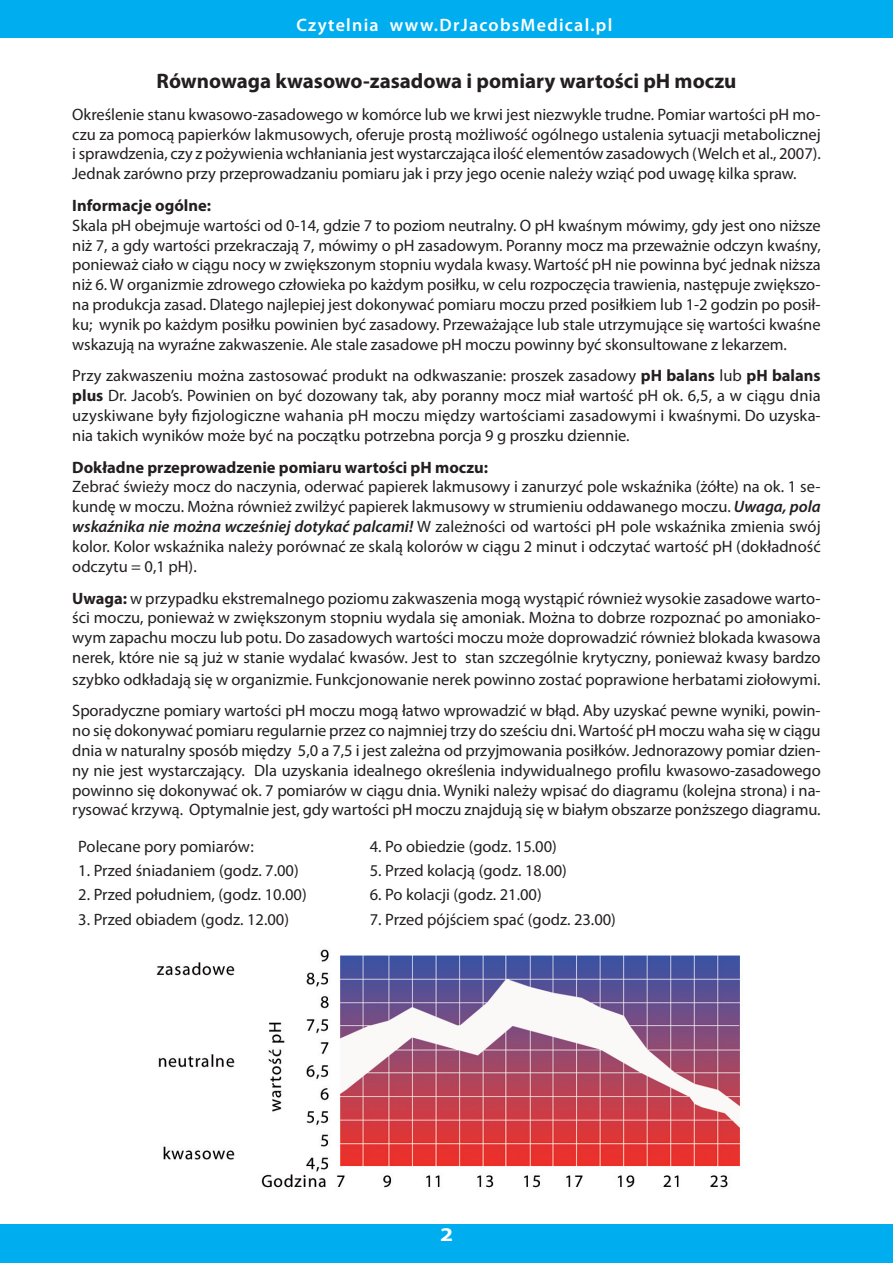
<style>
.page{position:relative;width:893px;height:1263px;background:#fff}
.page>*{position:absolute;margin:0;border:0;box-sizing:border-box;transform-origin:0 0}
.t1{font:700 21px "Myriad Pro";color:#231f20}
.t2{font:700 19.5px "Myriad Pro";color:#fff;scale:1.2 1}
.t3{font:600 18px "Myriad Pro";letter-spacing:.07em;color:#fff}
.t4{font:16.5px/19.8px "Myriad Pro";color:#231f20;text-align:justify}
.t5{font:700 16.5px "Myriad Pro";color:#231f20}
.s1{font-weight:700}
.s2{font-weight:600;font-style:italic}
</style>
<div class="page">
<img style="left:156px;top:949px;width:584px;height:239px">
<div style="left:0;top:0;width:893px;height:37px;background:#00aeef"></div>
<div style="left:0;top:1225px;width:893px;height:38px;background:#00aeef"></div>
<p class="t3" style="left:296px;top:14px;width:317px">Czytelnia www.DrJacobsMedical.pl</p>
<p class="t1" style="left:157px;top:67px;width:581px">Równowaga kwasowo-zasadowa i pomiary wartości pH moczu</p>
<p class="t4" style="left:72px;top:104px;width:750px">Określenie stanu kwasowo-zasadowego w komórce lub we krwi jest niezwykle trudne. Pomiar wartości pH mo&shy;czu za pomocą papierków lakmusowych, oferuje prostą możliwość ogólnego ustalenia sytuacji metabolicznej</p>
<p class="t4" style="left:72px;top:144px;width:750px">i sprawdzenia, czy z pożywienia wchłaniania jest wystarczająca ilość elementów zasadowych (Welch et al., 2007).<br>Jednak zarówno przy przeprowadzaniu pomiaru jak i przy jego ocenie należy wziąć pod uwagę kilka spraw.</p>
<p class="t5" style="left:72px;top:195px;width:140px">Informacje ogólne:</p>
<p class="t4" style="left:72px;top:215px;width:750px">Skala pH obejmuje wartości od 0-14, gdzie 7 to poziom neutralny. O pH kwaśnym mówimy, gdy jest ono niższe niż 7, a gdy wartości przekraczają 7, mówimy o pH zasadowym. Poranny mocz ma przeważnie odczyn kwaśny, ponieważ ciało w ciągu nocy w zwiększonym stopniu wydala kwasy. Wartość pH nie powinna być jednak niższa niż 6. W organizmie zdrowego człowieka po każdym posiłku, w celu rozpoczęcia trawienia, następuje zwiększo&shy;na produkcja zasad. Dlatego najlepiej jest dokonywać pomiaru moczu przed posiłkiem lub 1-2 godzin po posił&shy;ku; wynik po każdym posiłku powinien być zasadowy. Przeważające lub stale utrzymujące się wartości kwaśne wskazują na wyraźne zakwaszenie. Ale stale zasadowe pH moczu powinny być skonsultowane z lekarzem.</p>
<p class="t4" style="left:72px;top:366px;width:750px">Przy zakwaszeniu można zastosować produkt na odkwaszanie: proszek zasadowy <span class="s1">pH balans</span> lub <span class="s1">pH balans plus</span> Dr. Jacob’s. Powinien on być dozowany tak, aby poranny mocz miał wartość pH ok. 6,5, a w ciągu dnia uzyskiwane były fizjologiczne wahania pH moczu między wartościami zasadowymi i kwaśnymi. Do uzyska&shy;nia takich wyników może być na początku potrzebna porcja 9 g proszku dziennie.</p>
<p class="t5" style="left:72px;top:456px;width:417px">Dokładne przeprowadzenie pomiaru wartości pH moczu:</p>
<p class="t4" style="left:72px;top:477px;width:750px">Zebrać świeży mocz do naczynia, oderwać papierek lakmusowy i zanurzyć pole wskaźnika (żółte) na ok. 1 se&shy;kundę w moczu. Można również zwilżyć papierek lakmusowy w strumieniu oddawanego moczu. <span class="s2">Uwaga, pola wskaźnika nie można wcześniej dotykać palcami!</span> W zależności od wartości pH pole wskaźnika zmienia swój kolor. Kolor wskaźnika należy porównać ze skalą kolorów w ciągu 2 minut i odczytać wartość pH (dokładność odczytu = 0,1 pH).</p>
<p class="t4" style="left:72px;top:588px;width:750px"><span class="s1">Uwaga:</span> w przypadku ekstremalnego poziomu zakwaszenia mogą wystąpić również wysokie zasadowe warto&shy;ści moczu, ponieważ w zwiększonym stopniu wydala się amoniak. Można to dobrze rozpoznać po amoniako&shy;wym zapachu moczu lub potu. Do zasadowych wartości moczu może doprowadzić również blokada kwasowa nerek, które nie są już w stanie wydalać kwasów. Jest to stan szczególnie krytyczny, ponieważ kwasy bardzo</p>
<p class="t4" style="left:72px;top:669px;width:750px">szybko odkładają się w organizmie. Funkcjonowanie nerek powinno zostać poprawione herbatami ziołowymi.</p>
<p class="t4" style="left:72px;top:701px;width:750px">Sporadyczne pomiary wartości pH moczu mogą łatwo wprowadzić w błąd. Aby uzyskać pewne wyniki, powin&shy;no się dokonywać pomiaru regularnie przez co najmniej trzy do sześciu dni. Wartość pH moczu waha się w ciągu dnia w naturalny sposób między 5,0 a 7,5 i jest zależna od przyjmowania posiłków. Jednorazowy pomiar dzien&shy;ny nie jest wystarczający. Dla uzyskania idealnego określenia indywidualnego profilu kwasowo-zasadowego powinno się dokonywać ok. 7 pomiarów w ciągu dnia. Wyniki należy wpisać do diagramu (kolejna strona) i na&shy;rysować krzywą. Optymalnie jest, gdy wartości pH moczu znajdują się w białym obszarze ponższego diagramu.</p>
<p class="t4" style="left:78px;top:836px;width:177px">Polecane pory pomiarów:</p>
<p class="t4" style="left:370px;top:836px;width:189px">4. Po obiedzie (godz. 15.00)</p>
<p class="t4" style="left:78px;top:860px;width:222px">1. Przed śniadaniem (godz. 7.00)</p>
<p class="t4" style="left:370px;top:860px;width:199px">5. Przed kolacją (godz. 18.00)</p>
<p class="t4" style="left:78px;top:885px;width:230px">2. Przed południem, (godz. 10.00)</p>
<p class="t4" style="left:370px;top:885px;width:173px">6. Po kolacji (godz. 21.00)</p>
<p class="t4" style="left:78px;top:909px;width:212px">3. Przed obiadem (godz. 12.00)</p>
<p class="t4" style="left:370px;top:909px;width:248px">7. Przed pójściem spać (godz. 23.00)</p>
<p class="t2" style="left:440px;top:1222px;width:12px">2</p>
</div>
